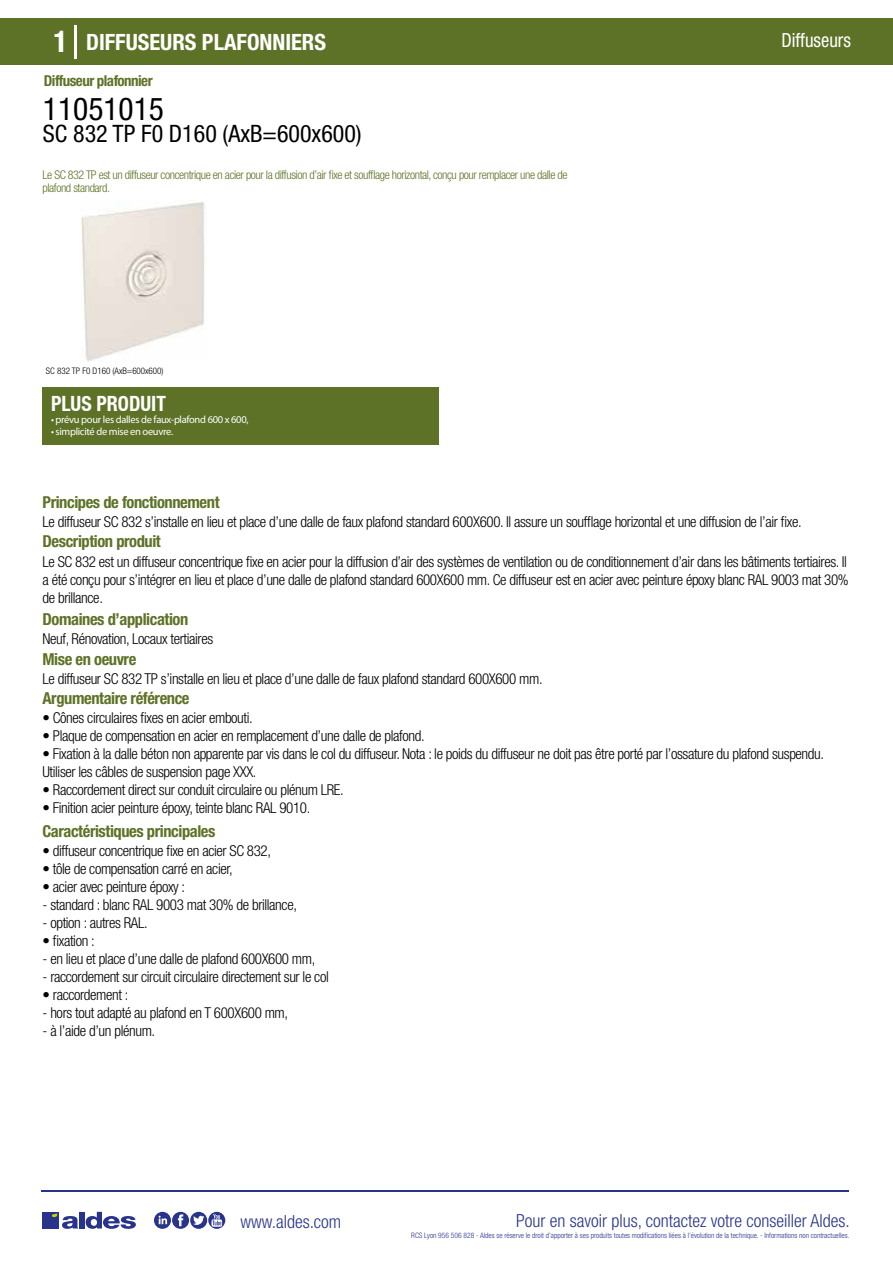
<style>
.page{position:relative;width:893px;height:1263px;background:#fff}
.page>*{position:absolute;margin:0;border:0;box-sizing:border-box;transform-origin:0 0}
.t1{font:condensed 31.5px "Helvetica Neue LT Std";color:#000}
.t2{font:condensed 24px "Helvetica Neue LT Std";color:#000}
.t3{font:700 condensed 22.5px "Helvetica Neue LT Std";color:#fff}
.t4{font:700 condensed 21px "Helvetica Neue";color:#fff;scale:.95 1}
.t5{font:condensed 19.5px "Helvetica Neue LT Std";color:#fff;scale:.95 1}
.t6{font:300 condensed 18px "Helvetica Neue";color:#28348b}
.t7{font:700 condensed 16.5px "Helvetica Neue LT Std";letter-spacing:-.025em;color:#5d7227}
.t8{font:300 condensed 15px/18px "Helvetica Neue LT Std";letter-spacing:-.025em;color:#000}
.t9{font:700 condensed 15px "Helvetica Neue LT Std";letter-spacing:-.035em;color:#5d7227}
.t10{font:300 condensed 12px/13.5px "Helvetica Neue LT Std";letter-spacing:-.035em;color:#5d7227}
.t11{font:10.5px "Myriad Pro";letter-spacing:-.03em;color:#fff}
.t12{font:300 condensed 9px "Helvetica Neue";color:#000}
.t13{font:300 condensed 7.5px "Helvetica Neue";color:#28348b}
.s1{font-size:30px}
</style>
<div class="page">
<div style="left:0;top:18px;width:893px;height:46px;background:#5d7227"></div>
<div style="left:43px;top:387px;width:396px;height:57px;background:#5d7227"></div>
<hr style="left:74px;top:25px;width:2px;height:33px;background:#fff">
<svg style="left:81px;top:200px;width:124px;height:162px"></svg>
<hr style="left:41px;top:1190px;width:808px;height:1px;background:#28348b">
<svg style="left:154px;top:1212px;width:71px;height:17px"></svg>
<div style="left:42px;top:1212px;width:17px;height:16px;background:#28348b"></div>
<div style="left:79px;top:1212px;width:5px;height:16px;background:#28348b"></div>
<svg style="left:86px;top:1212px;width:50px;height:17px"></svg>
<svg style="left:52px;top:1213px;width:26px;height:16px"></svg>
<h3 class="t3" style="left:54px;top:28px;width:274px"><span class="s1">1</span> DIFFUSEURS PLAFONNIERS</h3>
<h3 class="t5" style="left:781px;top:29px;width:75px">Diffuseurs</h3>
<p class="t9" style="left:44px;top:71px;width:110px">Diffuseur plafonnier</p>
<h1 class="t1" style="left:43px;top:91px;width:122px">11051015</h1>
<h2 class="t2" style="left:43px;top:120px;width:320px">SC 832 TP F0 D160 (AxB=600x600)</h2>
<p class="t10" style="left:43px;top:167px;width:526px">Le SC 832 TP est un diffuseur concentrique en acier pour la diffusion d’air fixe et soufflage horizontal, conçu pour remplacer une dalle de plafond standard.</p>
<p class="t12" style="left:46px;top:365px;width:119px">SC 832 TP F0 D160 (AxB=600x600)</p>
<p class="t12" style="left:46px;top:365px;width:65px">Diffuseur SC 832TP</p>
<h3 class="t4" style="left:51px;top:391px;width:122px">PLUS PRODUIT</h3>
<p class="t11" style="left:51px;top:413px;width:199px">• prévu pour les dalles de faux-plafond 600 x 600,</p>
<p class="t11" style="left:51px;top:425px;width:124px">• simplicité de mise en oeuvre.</p>
<p class="t7" style="left:43px;top:492px;width:179px">Principes de fonctionnement</p>
<p class="t7" style="left:43px;top:531px;width:120px">Description produit</p>
<p class="t8" style="left:43px;top:513px;width:761px">Le diffuseur SC 832 s’installe en lieu et place d’une dalle de faux plafond standard 600X600. Il assure un soufflage horizontal et une diffusion de l’air fixe.</p>
<p class="t8" style="left:43px;top:552px;width:808px">Le SC 832 est un diffuseur concentrique fixe en acier pour la diffusion d’air des systèmes de ventilation ou de conditionnement d’air dans les bâtiments tertiaires. Il a été conçu pour s’intégrer en lieu et place d’une dalle de plafond standard 600X600 mm. Ce diffuseur est en acier avec peinture époxy blanc RAL 9003 mat 30% de brillance.</p>
<p class="t8" style="left:43px;top:630px;width:172px">Neuf, Rénovation, Locaux tertiaires</p>
<p class="t8" style="left:43px;top:669px;width:502px">Le diffuseur SC 832 TP s’installe en lieu et place d’une dalle de faux plafond standard 600X600 mm.</p>
<p class="t7" style="left:43px;top:609px;width:147px">Domaines d’application</p>
<p class="t7" style="left:43px;top:649px;width:95px">Mise en oeuvre</p>
<p class="t7" style="left:43px;top:688px;width:149px">Argumentaire référence</p>
<p class="t8" style="left:43px;top:709px;width:212px">• Cônes circulaires fixes en acier embouti.</p>
<p class="t8" style="left:43px;top:727px;width:384px">• Plaque de compensation en acier en remplacement d’une dalle de plafond.</p>
<p class="t8" style="left:43px;top:745px;width:783px">• Fixation à la dalle béton non apparente par vis dans le col du diffuseur. Nota : le poids du diffuseur ne doit pas être porté par l’ossature du plafond suspendu.<br>Utiliser les câbles de suspension page XXX.</p>
<p class="t8" style="left:43px;top:781px;width:303px">• Raccordement direct sur conduit circulaire ou plénum LRE.</p>
<p class="t8" style="left:43px;top:799px;width:269px">• Finition acier peinture époxy, teinte blanc RAL 9010.</p>
<p class="t7" style="left:43px;top:821px;width:174px">Caractéristiques principales</p>
<p class="t8" style="left:43px;top:842px;width:230px">• diffuseur concentrique fixe en acier SC 832,</p>
<p class="t8" style="left:43px;top:860px;width:192px">• tôle de compensation carré en acier,</p>
<p class="t8" style="left:43px;top:878px;width:144px">• acier avec peinture époxy :</p>
<p class="t8" style="left:43px;top:896px;width:256px">- standard : blanc RAL 9003 mat 30% de brillance,</p>
<p class="t8" style="left:43px;top:914px;width:107px">- option : autres RAL.</p>
<p class="t8" style="left:43px;top:932px;width:54px">• fixation :</p>
<p class="t8" style="left:43px;top:950px;width:274px">- en lieu et place d’une dalle de plafond 600X600 mm,</p>
<p class="t8" style="left:43px;top:968px;width:288px">- raccordement sur circuit circulaire directement sur le col</p>
<p class="t8" style="left:43px;top:986px;width:88px">• raccordement :</p>
<p class="t8" style="left:43px;top:1004px;width:247px">- hors tout adapté au plafond en T 600X600 mm,</p>
<p class="t8" style="left:43px;top:1022px;width:114px">- à l’aide d’un plénum.</p>
<p class="t6" style="left:240px;top:1211px;width:102px">www.aldes.com</p>
<p class="t6" style="left:516px;top:1211px;width:335px">Pour en savoir plus, contactez votre conseiller Aldes.</p>
<p class="t13" style="left:411px;top:1230px;width:440px">RCS Lyon 956 506 828 - Aldes se réserve le droit d’apporter à ses produits toutes modifications liées à l’évolution de la technique. - Informations non contractuelles.</p>
</div>
